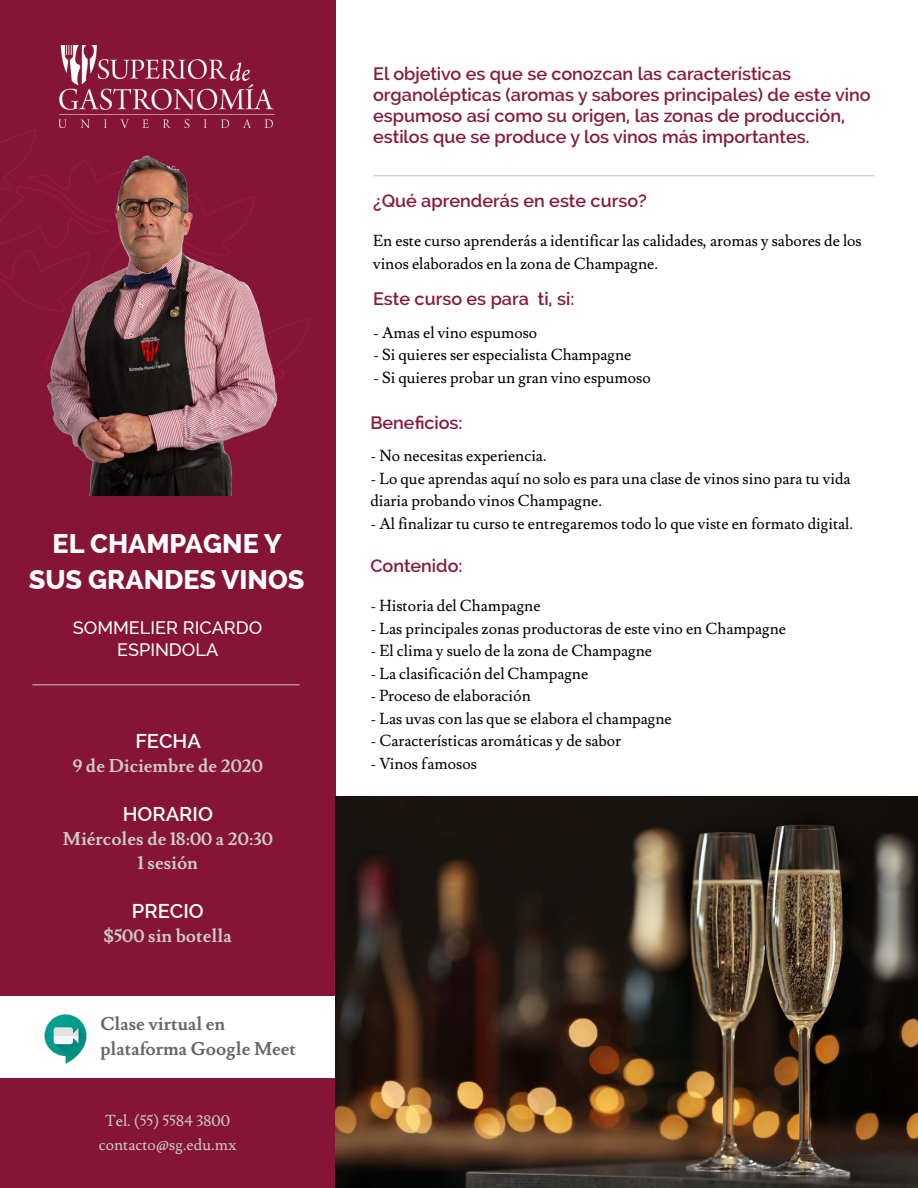
<style>
.page{position:relative;width:918px;height:1188px;background:#fff}
.page>*{position:absolute;margin:0;border:0;box-sizing:border-box;transform-origin:0 0}
.t1{font:800 27px/36px "Raleway";color:#fff;text-align:center}
.t2{font:600 19.95px "Raleway";color:#fff}
.t3{font:700 18.3px/24.3px "Lusitana";color:#cdcac9;text-align:center}
.t4{font:700 18.3px/24.3px "Lusitana";color:#666766}
.t5{font:600 18px/21px "Raleway";color:#871a39}
.t6{font:500 18px/21.6px "Raleway";color:#fff;text-align:center}
.t7{font:15.75px/22.5px "Lusitana";color:#000}
.t8{font:15.75px/24px "Lusitana";color:#cbcac9;text-align:center}
.s1{color:#cdcac9}
</style>
<div class="page">
<div style="left:0;top:0;width:335px;height:1188px;background:#851436"></div>
<img style="left:58px;top:45px;width:217px;height:82px">
<svg style="left:0;top:130px;width:36px;height:29px"></svg>
<svg style="left:0;top:159px;width:309px;height:200px"></svg>
<div style="left:0;top:996px;width:338px;height:82px;background:#fff"></div>
<img style="left:44px;top:1014px;width:43px;height:50px">
<hr style="left:32px;top:684px;width:268px;height:1px;background:#cbcac9">
<img style="left:42px;top:155px;width:244px;height:341px">
<hr style="left:373px;top:175px;width:501px;height:1px;background:#cbcac9">
<img style="left:335px;top:797px;width:583px;height:391px">
<h1 class="t1" style="left:29px;top:526px;width:277px">EL CHAMPAGNE Y<br>SUS GRANDES VINOS</h1>
<p class="t6" style="left:73px;top:617px;width:191px">SOMMELIER RICARDO<br>ESPINDOLA</p>
<p class="t2" style="left:135px;top:729px;width:67px">FECHA</p>
<p class="t3" style="left:73px;top:754px;width:192px">9 de Diciembre de 2020</p>
<p class="t2" style="left:123px;top:802px;width:92px">HORARIO</p>
<p class="t3" style="left:63px;top:827px;width:211px">Miércoles de 18:00 a 20:30<br>1 sesión</p>
<p class="t2" style="left:132px;top:899px;width:73px">PRECIO</p>
<p class="t3" style="left:104px;top:924px;width:129px">$500 sin botella</p>
<p class="t4" style="left:100px;top:1013px;width:197px">Clase virtual en plataforma Google Meet</p>
<p class="t8" style="left:99px;top:1109px;width:139px">Tel. (55) 558<span class="s1">4 3</span>800 contacto@sg.edu.mx</p>
<p class="t5" style="left:373px;top:63px;width:499px">El objetivo es que se conozcan las características organolépticas (aromas y sabores principales) de este vino espumoso así como su origen, las zonas de producción, estilos que se produce y los vinos más importantes.</p>
<p class="t5" style="left:373px;top:190px;width:275px">¿Qué aprenderás en este curso?</p>
<p class="t7" style="left:373px;top:230px;width:490px">En este curso aprenderás a identificar las calidades, aromas y sabores de los vinos elaborados en la zona de Champagne.</p>
<p class="t5" style="left:373px;top:288px;width:203px">Este curso es para ti, si:</p>
<p class="t7" style="left:373px;top:322px;width:166px">- Amas el vino espumoso</p>
<p class="t7" style="left:373px;top:344px;width:260px">- Si quieres ser especialista Champagne</p>
<p class="t7" style="left:373px;top:367px;width:279px">- Si quieres probar un gran vino espumoso</p>
<p class="t5" style="left:370px;top:412px;width:94px">Beneficios:</p>
<p class="t7" style="left:370px;top:445px;width:178px">- No necesitas experiencia.</p>
<p class="t7" style="left:370px;top:468px;width:482px">- Lo que aprendas aquí no solo es para una clase de vinos sino para tu vida diaria probando vinos Champagne.</p>
<p class="t7" style="left:370px;top:513px;width:484px">- Al finalizar tu curso te entregaremos todo lo que viste en formato digital.</p>
<p class="t5" style="left:370px;top:555px;width:94px">Contenido:</p>
<p class="t7" style="left:370px;top:595px;width:172px">- Historia del Champagne</p>
<p class="t7" style="left:370px;top:618px;width:417px">- Las principales zonas productoras de este vino en Champagne</p>
<p class="t7" style="left:370px;top:640px;width:283px">- El clima y suelo de la zona de Champagne</p>
<p class="t7" style="left:370px;top:663px;width:219px">- La clasificación del Champagne</p>
<p class="t7" style="left:370px;top:685px;width:162px">- Proceso de elaboración</p>
<p class="t7" style="left:370px;top:708px;width:303px">- Las uvas con las que se elabora el champagne</p>
<p class="t7" style="left:370px;top:730px;width:252px">- Características aromáticas y de sabor</p>
<p class="t7" style="left:370px;top:753px;width:108px">- Vinos famosos</p>
</div>
